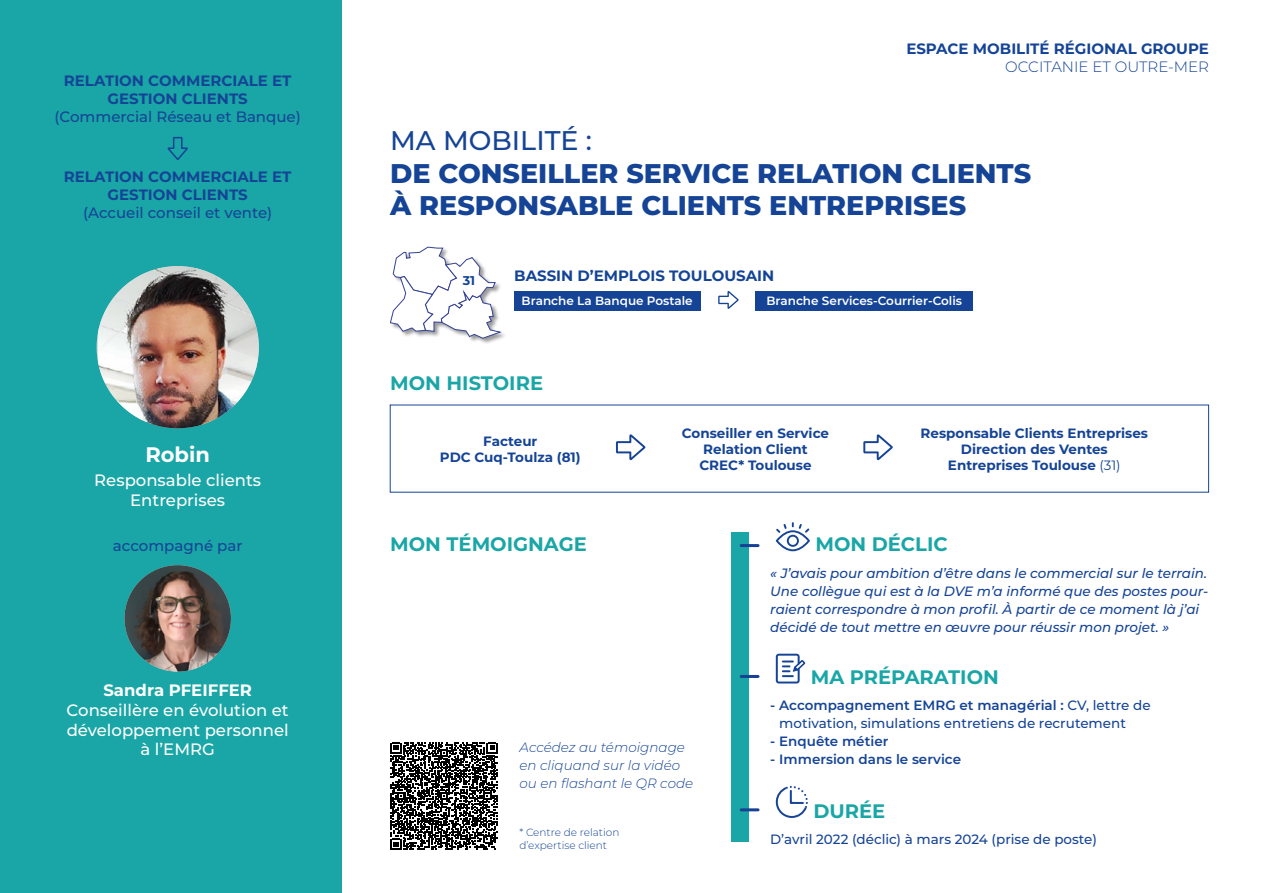
<style>
.page{position:relative;width:1263px;height:893px;background:#fff}
.page>*{position:absolute;margin:0;border:0;box-sizing:border-box;transform-origin:0 0}
.t1{font:800 27px/32.4px "Montserrat";color:#154496}
.t2{font:500 27px "Montserrat";color:#154496}
.t3{font:700 21px "Montserrat";color:#fff}
.t4{font:700 19.5px "Montserrat";color:#1aa6a6}
.t5{font:500 16.5px/19.8px "Montserrat";color:#fff;text-align:center}
.t6{font:700 16.5px "Montserrat";color:#fff}
.t7{font:700 15px/18px "Montserrat";color:#154496;text-align:center}
.t8{font:500 15px "Montserrat";color:#154496}
.t9{font:300 15px "Montserrat";color:#154496}
.t10{font:italic 500 13.5px/18px "Montserrat";color:#154496}
.t11{font:700 13.5px/16.2px "Montserrat";color:#154496;text-align:center}
.t12{font:500 13.5px/18px "Montserrat";color:#154496}
.t13{font:italic 300 13.5px/18px "Montserrat";color:#154496}
.t14{font:600 13.5px "Montserrat";color:#154496}
.t15{font:700 12.75px "Montserrat";color:#154496}
.t16{font:600 12px "Montserrat";color:#fff}
.t17{font:300 10.5px/12.6px "Montserrat";color:#154496}
.s1{font-weight:400}
.s2{font-weight:600}
</style>
<div class="page">
<div style="left:0;top:0;width:341px;height:893px;background:#1aa6a6"></div>
<div style="left:731px;top:532px;width:17px;height:310px;background:#1aa6a6"></div>
<img style="left:98px;top:266px;width:161px;height:162px">
<img style="left:124px;top:565px;width:107px;height:107px;border-radius:53px">
<svg style="left:776px;top:522px;width:34px;height:29px"></svg>
<svg style="left:776px;top:654px;width:29px;height:29px"></svg>
<svg style="left:776px;top:786px;width:32px;height:32px"></svg>
<svg style="left:167px;top:137px;width:21px;height:23px"></svg>
<svg style="left:616px;top:434px;width:29px;height:26px"></svg>
<svg style="left:863px;top:434px;width:30px;height:26px"></svg>
<svg style="left:718px;top:291px;width:21px;height:18px"></svg>
<div style="left:755px;top:291px;width:218px;height:19px;background:#154496"></div>
<hr style="left:741px;top:544px;width:17px;height:3px;background:#164194">
<hr style="left:741px;top:675px;width:17px;height:3px;background:#164194">
<hr style="left:741px;top:808px;width:17px;height:3px;background:#164194">
<div style="left:514px;top:291px;width:186px;height:19px;background:#154496"></div>
<div style="left:390px;top:247px;width:117px;height:98px;background:#000;opacity:.4"></div>
<svg style="left:390px;top:247px;width:112px;height:92px"></svg>
<svg style="left:390px;top:743px;width:107px;height:106px"></svg>
<p class="t7" style="left:64px;top:71px;width:229px">RELATION COMMERCIALE ET<br>GESTION CLIENTS</p>
<p class="t8" style="left:55px;top:107px;width:248px">(Commercial Réseau et Banque)</p>
<p class="t7" style="left:64px;top:167px;width:229px">RELATION COMMERCIALE ET<br>GESTION CLIENTS</p>
<p class="t8" style="left:83px;top:203px;width:191px">(Accueil conseil et vente)</p>
<h2 class="t3" style="left:145px;top:439px;width:66px">Robin</h2>
<p class="t5" style="left:94px;top:469px;width:168px">Responsable clients<br>Entreprises</p>
<p class="t8" style="left:113px;top:536px;width:131px">accompagné par</p>
<p class="t6" style="left:103px;top:678px;width:150px">Sandra PFEIFFER</p>
<p class="t5" style="left:67px;top:699px;width:224px">Conseillère en évolution et développement personnel à l’EMRG</p>
<p class="t7" style="left:906px;top:39px;width:304px">ESPACE MOBILITÉ RÉGIONAL GROUPE</p>
<p class="t9" style="left:1005px;top:57px;width:205px">OCCITANIE ET OUTRE-MER</p>
<h1 class="t2" style="left:390px;top:122px;width:203px">MA MOBILITÉ :</h1>
<h1 class="t1" style="left:390px;top:156px;width:642px">DE CONSEILLER SERVICE RELATION CLIENTS<br>À RESPONSABLE CLIENTS ENTREPRISES</h1>
<p class="t15" style="left:463px;top:271px;width:14px">31</p>
<p class="t7" style="left:514px;top:266px;width:262px">BASSIN D’EMPLOIS TOULOUSAIN</p>
<p class="t16" style="left:522px;top:292px;width:173px">Branche La Banque Postale</p>
<p class="t16" style="left:766px;top:292px;width:197px">Branche Services-Courrier-Colis</p>
<h3 class="t4" style="left:390px;top:369px;width:154px">MON HISTOIRE</h3>
<p class="t11" style="left:682px;top:424px;width:149px">Conseiller en Service<br>Relation Client<br>CREC* Toulouse</p>
<p class="t11" style="left:440px;top:432px;width:142px">Facteur<br>PDC Cuq-Toulza (81)</p>
<p class="t11" style="left:920px;top:424px;width:229px">Responsable Clients Entreprises<br>Direction des Ventes<br>Entreprises Toulouse <span class="s1">(31)</span></p>
<h3 class="t4" style="left:390px;top:530px;width:198px">MON TÉMOIGNAGE</h3>
<p class="t13" style="left:519px;top:738px;width:175px">Accédez au témoignage en cliquand sur la vidéo ou en flashant le QR code</p>
<p class="t17" style="left:519px;top:826px;width:102px">* Centre de relation d’expertise client</p>
<h3 class="t4" style="left:815px;top:530px;width:134px">MON DÉCLIC</h3>
<p class="t10" style="left:770px;top:563px;width:440px">« J’avais pour ambition d’être dans le commercial sur le terrain.<br>Une collègue qui est à la DVE m’a informé que des postes pour&shy;raient correspondre à mon profil. À partir de ce moment là j’ai décidé de tout mettre en œuvre pour réussir mon projet. »</p>
<h3 class="t4" style="left:811px;top:662px;width:190px">MA PRÉPARATION</h3>
<p class="t12" style="left:779px;top:696px;width:373px;text-indent:-9px"><span class="s2">- Accompagnement EMRG et managérial :</span> CV, lettre de motivation, simulations entretiens de recrutement</p>
<p class="t14" style="left:770px;top:732px;width:120px">- Enquête métier</p>
<p class="t14" style="left:770px;top:750px;width:192px">- Immersion dans le service</p>
<h3 class="t4" style="left:813px;top:797px;width:73px">DURÉE</h3>
<p class="t12" style="left:770px;top:830px;width:328px">D’avril 2022 (déclic) à mars 2024 (prise de poste)</p>
</div>
